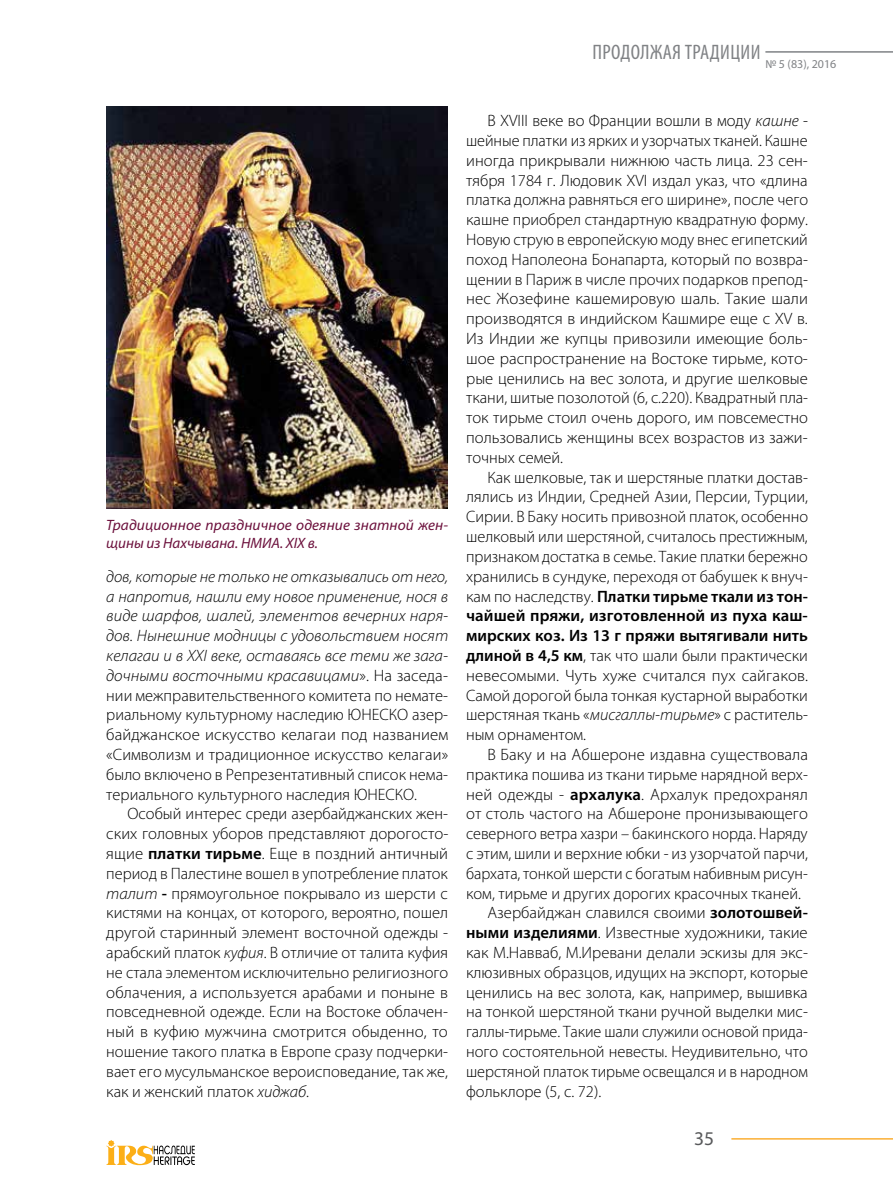
<style>
.page{position:relative;width:893px;height:1191px;background:#fff}
.page>*{position:absolute;margin:0;border:0;box-sizing:border-box;transform-origin:0 0}
.t1{font:condensed 21px "Myriad Pro";letter-spacing:.02em;color:#808285}
.t2{font:19.5px "Myriad Pro";color:#58595b}
.t3{font:300 16.5px/19.8px "Myriad Pro";color:#000;text-align:justify}
.t4{font:italic 15px/18px "Myriad Pro";letter-spacing:.01em;color:#6c103c}
.t5{font:12px "Myriad Pro";color:#808285}
.s1{font-style:italic}
.s2{font-weight:600}
</style>
<div class="page">
<svg style="left:106px;top:1140px;width:89px;height:25px"></svg>
<hr style="left:765px;top:51px;width:128px;height:2px;background:#808285">
<hr style="left:731px;top:1138px;width:162px;height:1px;background:#fbaf34">
<img style="left:106px;top:106px;width:342px;height:402px">
<p class="t4" style="left:106px;top:516px;width:343px">Традиционное праздничное одеяние знатной жен&shy;щины из Нахчывана. НМИА. XIX в.</p>
<p class="t3" style="left:106px;top:566px;width:343px"><span class="s1">дов, которые не только не отказывались от него, а напротив, нашли ему новое применение, нося в виде шарфов, шалей, элементов вечерних наря&shy;дов. Нынешние модницы с удовольствием носят келагаи и в XXI веке, оставаясь все теми же зага&shy;дочными восточными красавицами</span>». На заседа&shy;нии межправительственного комитета по немате&shy;риальному культурному наследию ЮНЕСКО азер&shy;байджанское искусство келагаи под названием «Символизм и традиционное искусство келагаи» было включено в Репрезентативный список нема&shy;териального культурного наследия ЮНЕСКО.</p>
<p class="t3" style="left:106px;top:804px;width:344px;text-indent:21px">Особый интерес среди азербайджанских жен&shy;ских головных уборов представляют дорогосто&shy;ящие <span class="s2">платки тирьме</span>. Еще в поздний античный период в Палестине вошел в употребление платок <span class="s1">талит</span> <span class="s2">-</span> прямоугольное покрывало из шерсти с кистями на концах, от которого, вероятно, пошел другой старинный элемент восточной одежды - арабский платок <span class="s1">куфия</span>. В отличие от талита куфия не стала элементом исключительно религиозного облачения, а используется арабами и поныне в повседневной одежде. Если на Востоке облачен&shy;ный в куфию мужчина смотрится обыденно, то ношение такого платка в Европе сразу подчерки&shy;вает его мусульманское вероисповедание, так же, как и женский платок <span class="s1">хиджаб</span>.</p>
<p class="t1" style="left:592px;top:39px;width:170px">ПРОДОЛЖАЯ ТРАДИЦИИ</p>
<p class="t5" style="left:765px;top:56px;width:73px">№ 5 (83), 2016</p>
<p class="t3" style="left:466px;top:111px;width:343px;text-indent:21px">В XVIII веке во Франции вошли в моду <span class="s1">кашне</span> - шейные платки из ярких и узорчатых тканей. Кашне иногда прикрывали нижнюю часть лица. 23 сен&shy;тября 1784 г. Людовик XVI издал указ, что «длина платка должна равняться его ширине», после чего кашне приобрел стандартную квадратную форму.<br>Новую струю в европейскую моду внес египетский поход Наполеона Бонапарта, который по возвра&shy;щении в Париж в числе прочих подарков препод&shy;нес Жозефине кашемировую шаль. Такие шали производятся в индийском Кашмире еще с XV в.<br>Из Индии же купцы привозили имеющие боль&shy;шое распространение на Востоке тирьме, кото&shy;рые ценились на вес золота, и другие шелковые ткани, шитые позолотой (6, с.220). Квадратный пла&shy;ток тирьме стоил очень дорого, им повсеместно пользовались женщины всех возрастов из зажи&shy;точных семей.</p>
<p class="t3" style="left:466px;top:467px;width:344px;text-indent:21px">Как шелковые, так и шерстяные платки достав&shy;лялись из Индии, Средней Азии, Персии, Турции, Сирии. В Баку носить привозной платок, особенно шелковый или шерстяной, считалось престижным, признаком достатка в семье. Такие платки бережно хранились в сундуке, переходя от бабушек к внуч&shy;кам по наследству. <span class="s2">Платки тирьме ткали из тон&shy;чайшей пряжи, изготовленной из пуха каш&shy;мирских коз. Из 13 г пряжи вытягивали нить длиной в 4,5 км</span>, так что шали были практически невесомыми. Чуть хуже считался пух сайгаков.<br>Самой дорогой была тонкая кустарной выработки шерстяная ткань «<span class="s1">мисгаллы-тирьме</span>» с раститель&shy;ным орнаментом.</p>
<p class="t3" style="left:487px;top:745px;width:322px">В Баку и на Абшероне издавна существовала</p>
<p class="t3" style="left:466px;top:764px;width:343px">практика пошива из ткани тирьме нарядной верх-</p>
<p class="t3" style="left:466px;top:784px;width:343px">ней одежды - <span class="s2">архалука</span>. Архалук предохранял</p>
<p class="t3" style="left:466px;top:804px;width:343px">от столь частого на Абшероне пронизывающего</p>
<p class="t3" style="left:466px;top:824px;width:343px">северного ветра хазри – бакинского норда. Наряду</p>
<p class="t3" style="left:466px;top:844px;width:343px">с этим, шили и верхние юбки - из узорчатой парчи,</p>
<p class="t3" style="left:466px;top:863px;width:343px">бархата, тонкой шерсти с богатым набивным рисун-</p>
<p class="t3" style="left:466px;top:883px;width:336px">ком, тирьме и других дорогих красочных тканей.</p>
<p class="t3" style="left:487px;top:903px;width:322px">Азербайджан славился своими <span class="s2">золотошвей-</span></p>
<p class="t3" style="left:466px;top:923px;width:343px"><span class="s2">ными изделиями</span>. Известные художники, такие</p>
<p class="t3" style="left:466px;top:943px;width:343px">как М.Навваб, М.Иревани делали эскизы для экс-</p>
<p class="t3" style="left:466px;top:962px;width:343px">клюзивных образцов, идущих на экспорт, которые</p>
<p class="t3" style="left:466px;top:982px;width:343px">ценились на вес золота, как, например, вышивка</p>
<p class="t3" style="left:466px;top:1002px;width:343px">на тонкой шерстяной ткани ручной выделки мис-</p>
<p class="t3" style="left:466px;top:1022px;width:343px">галлы-тирьме. Такие шали служили основой прида-</p>
<p class="t3" style="left:466px;top:1042px;width:343px">ного состоятельной невесты. Неудивительно, что</p>
<p class="t3" style="left:466px;top:1061px;width:343px">шерстяной платок тирьме освещался и в народном</p>
<p class="t3" style="left:466px;top:1081px;width:137px">фольклоре (5, с. 72).</p>
<p class="t2" style="left:694px;top:1126px;width:22px">35</p>
</div>
